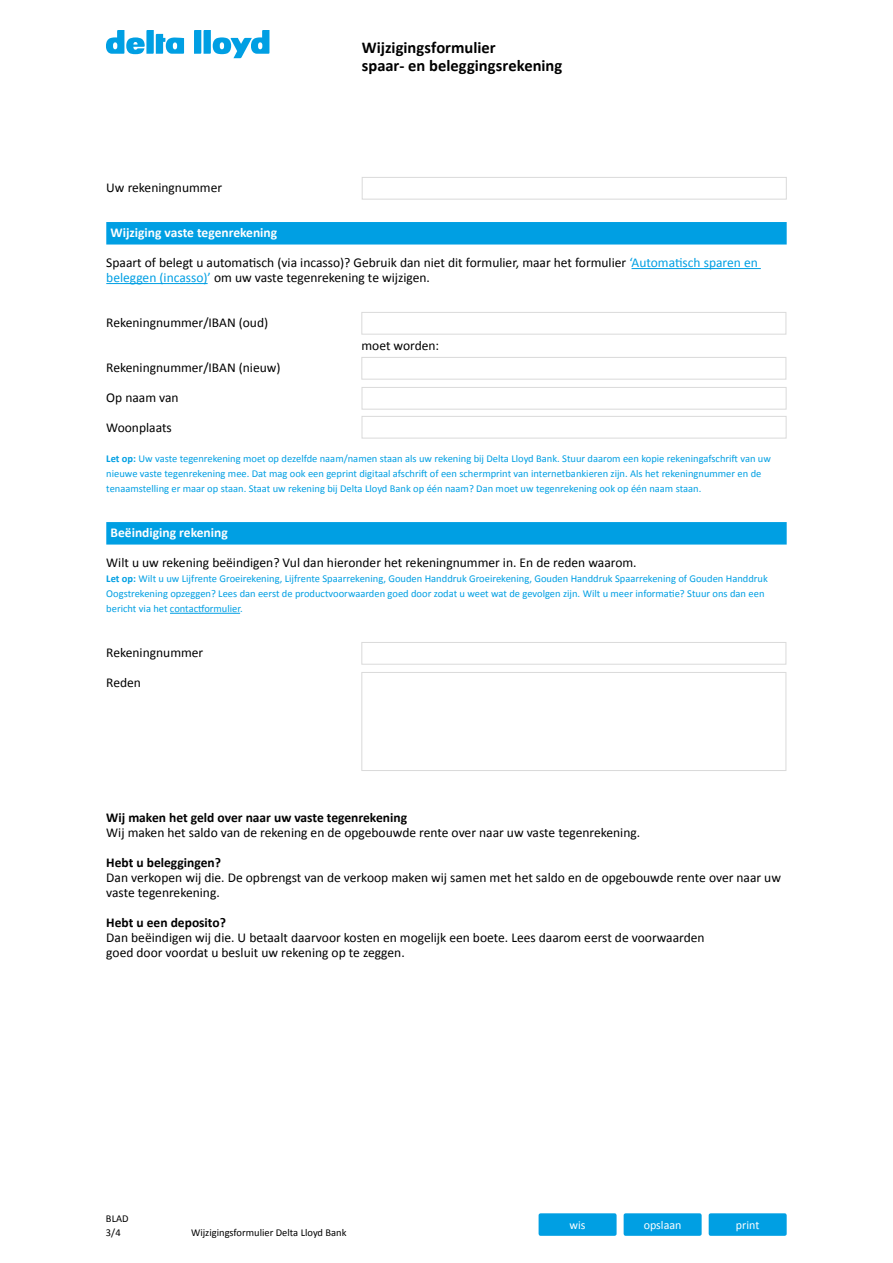
<style>
.page{position:relative;width:893px;height:1263px;background:#fff}
.page>*{position:absolute;margin:0;border:0;box-sizing:border-box;transform-origin:0 0}
.t1{font:700 16.5px/18px "Calibri";color:#000}
.t2{font:13.5px/15px "Calibri";color:#000}
.t3{font:700 13.5px "Calibri";color:#000}
.t4{font:700 13.5px "Calibri";color:#fff}
.t5{font:12px "Calibri";color:#fff}
.t6{font:10.5px/15px "Calibri";color:#009fe3}
.t7{font:10.5px/13.5px "Calibri";color:#000}
.s1{color:#009fe3}
.s2{font-weight:700}
</style>
<div class="page">
<svg style="left:106px;top:30px;width:78px;height:24px"></svg>
<svg style="left:194px;top:30px;width:75px;height:28px"></svg>
<div style="left:624px;top:1213px;width:78px;height:23px;background:#009fe3;border-radius:2px"></div>
<div style="left:539px;top:1213px;width:78px;height:23px;background:#009fe3;border-radius:2px"></div>
<div style="left:709px;top:1213px;width:78px;height:23px;background:#009fe3;border-radius:2px"></div>
<div style="left:106px;top:222px;width:681px;height:23px;background:#009fe3"></div>
<hr style="left:632px;top:268px;width:129px;height:1px;background:#009fe3">
<hr style="left:106px;top:283px;width:102px;height:1px;background:#009fe3">
<div style="left:106px;top:522px;width:681px;height:23px;background:#009fe3"></div>
<hr style="left:170px;top:613px;width:70px;height:1px;background:#009fe3">
<div style="left:362px;top:177px;width:425px;height:23px;background:#fff;border:1px solid #dadada"></div>
<div style="left:361px;top:312px;width:425px;height:22px;background:#fff;border:1px solid #dadada"></div>
<div style="left:361px;top:357px;width:425px;height:23px;background:#fff;border:1px solid #dadada"></div>
<div style="left:362px;top:387px;width:424px;height:23px;background:#fff;border:1px solid #dadada"></div>
<div style="left:362px;top:416px;width:424px;height:22px;background:#fff;border:1px solid #dadada"></div>
<div style="left:361px;top:642px;width:425px;height:22px;background:#fff;border:1px solid #dadada"></div>
<div style="left:361px;top:672px;width:425px;height:99px;background:#fff;border:1px solid #dadada"></div>
<p class="t1" style="left:362px;top:38px;width:202px">Wijzigingsformulier<br>spaar- en beleggingsrekening</p>
<p class="t2" style="left:106px;top:179px;width:117px">Uw rekeningnummer</p>
<p class="t4" style="left:111px;top:224px;width:168px">Wijziging vaste tegenrekening</p>
<p class="t2" style="left:106px;top:254px;width:653px">Spaart of belegt u automatisch (via incasso)? Gebruik dan niet dit formulier, maar het formulier <span class="s1">‘Automatisch sparen en beleggen (incasso)’</span> om uw vaste tegenrekening te wijzigen.</p>
<p class="t2" style="left:106px;top:314px;width:163px">Rekeningnummer/IBAN (oud)</p>
<p class="t2" style="left:361px;top:337px;width:79px">moet worden:</p>
<p class="t2" style="left:106px;top:359px;width:176px">Rekeningnummer/IBAN (nieuw)</p>
<p class="t2" style="left:106px;top:389px;width:74px">Op naam van</p>
<p class="t2" style="left:106px;top:419px;width:67px">Woonplaats</p>
<p class="t6" style="left:106px;top:451px;width:666px"><span class="s2">Let op:</span> Uw vaste tegenrekening moet op dezelfde naam/namen staan als uw rekening bij Delta Lloyd Bank. Stuur daarom een kopie rekeningafschrift van uw nieuwe vaste tegenrekening mee. Dat mag ook een geprint digitaal afschrift of een schermprint van internetbankieren zijn. Als het rekeningnummer en de tenaamstelling er maar op staan. Staat uw rekening bij Delta Lloyd Bank op één naam? Dan moet uw tegenrekening ook op één naam staan.</p>
<p class="t4" style="left:111px;top:524px;width:119px">Beëindiging rekening</p>
<p class="t2" style="left:106px;top:554px;width:532px">Wilt u uw rekening beëindigen? Vul dan hieronder het rekeningnummer in. En de reden waarom.</p>
<p class="t6" style="left:106px;top:571px;width:663px"><span class="s2">Let op:</span> Wilt u uw Lijfrente Groeirekening, Lijfrente Spaarrekening, Gouden Handdruk Groeirekening, Gouden Handdruk Spaarrekening of Gouden Handdruk<br>Oogstrekening opzeggen? Lees dan eerst de productvoorwaarden goed door zodat u weet wat de gevolgen zijn. Wilt u meer informatie? Stuur ons dan een bericht via het contactformulier.</p>
<p class="t2" style="left:106px;top:644px;width:99px">Rekeningnummer</p>
<p class="t2" style="left:106px;top:674px;width:36px">Reden</p>
<p class="t3" style="left:106px;top:809px;width:302px">Wij maken het geld over naar uw vaste tegenrekening</p>
<p class="t2" style="left:106px;top:824px;width:535px">Wij maken het saldo van de rekening en de opgebouwde rente over naar uw vaste tegenrekening.</p>
<p class="t3" style="left:106px;top:854px;width:116px">Hebt u beleggingen?</p>
<p class="t2" style="left:106px;top:869px;width:676px">Dan verkopen wij die. De opbrengst van de verkoop maken wij samen met het saldo en de opgebouwde rente over naar uw vaste tegenrekening.</p>
<p class="t3" style="left:106px;top:914px;width:121px">Hebt u een deposito?</p>
<p class="t2" style="left:106px;top:929px;width:600px">Dan beëindigen wij die. U betaalt daarvoor kosten en mogelijk een boete. Lees daarom eerst de voorwaarden goed door voordat u besluit uw rekening op te zeggen.</p>
<p class="t7" style="left:106px;top:1212px;width:24px">BLAD<br>3/4</p>
<p class="t7" style="left:191px;top:1225px;width:157px">Wijzigingsformulier Delta Lloyd Bank</p>
<p class="t5" style="left:570px;top:1217px;width:18px">wis</p>
<p class="t5" style="left:644px;top:1217px;width:39px">opslaan</p>
<p class="t5" style="left:736px;top:1217px;width:25px">print</p>
</div>
